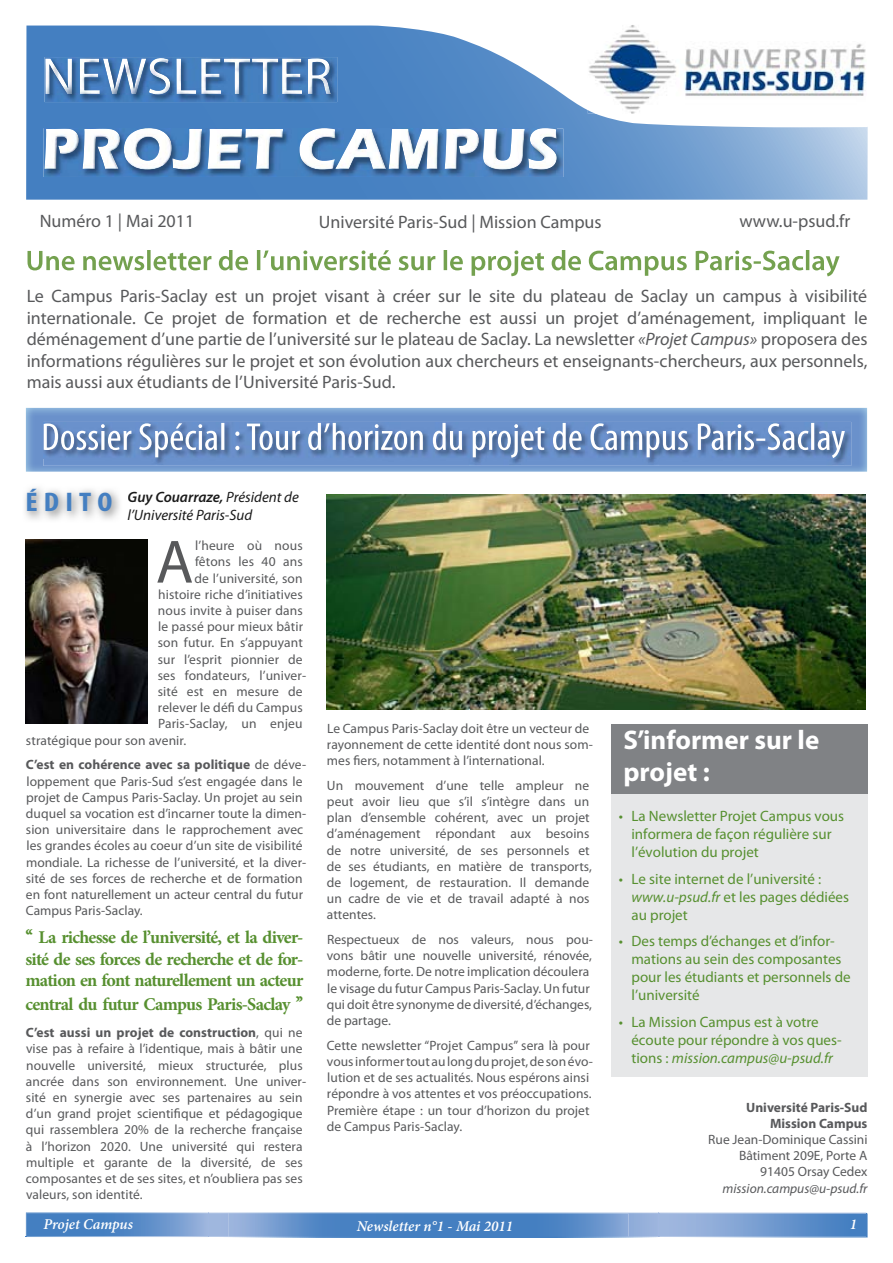
<style>
.page{position:relative;width:893px;height:1263px;background:#fff}
.page>*{position:absolute;margin:0;border:0;box-sizing:border-box;transform-origin:0 0}
.t1{font:61.5px "Myriad Pro";color:#58595b}
.t2{font:700 27px/32.4px "Myriad Pro";color:#fff}
.t3{font:18px/21.6px "Myriad Pro";color:#58595b;text-align:justify}
.t4{font:700 18px/21.6px "Minion Pro";letter-spacing:-.04em;color:#579030;text-align:justify}
.t5{font:15px/18px "Myriad Pro";color:#579030}
.t6{font:italic 15px/18px "Myriad Pro";color:#1a1a1a}
.t7{font:italic 600 15px "Minion Pro";color:#fff}
.t8{font:13.5px/16.2px "Myriad Pro";letter-spacing:.005em;color:#58595b}
.t9{font:700 13.5px/16.2px "Myriad Pro";color:#58595b;text-align:right}
.t10{font:italic 13.5px "Myriad Pro";color:#58595b}
.s1{font-style:italic}
.s2{font-weight:700;font-style:normal;font-stretch:condensed;font-size:27px;color:#447fc1}
.s3{font-weight:600}
.s4{font-weight:700}
.s5{font-size:19.5px}
</style>
<div class="page">
<svg style="left:26px;top:1212px;width:842px;height:26px;background:#6b97cd"></svg>
<svg style="left:26px;top:26px;width:841px;height:174px;background:#6c9ace"></svg>
<svg style="left:867px;top:127px;width:1px;height:72px"></svg>
<div style="left:611px;top:793px;width:256px;height:284px;background:#e6e7e8"></div>
<div style="left:611px;top:724px;width:256px;height:69px;background:#808285"></div>
<img style="left:45px;top:57px;width:292px;height:45px">
<img style="left:45px;top:58px;width:286px;height:37px">
<svg style="left:28px;top:250px;width:812px;height:26px"></svg>
<img style="left:44px;top:129px;width:519px;height:48px">
<img style="left:44px;top:128px;width:513px;height:1px">
<img style="left:44px;top:129px;width:513px;height:41px">
<img style="left:588px;top:25px;width:279px;height:89px">
<svg style="left:588px;top:110px;width:7px;height:4px"></svg>
<img style="left:43px;top:422px;width:808px;height:44px">
<img style="left:44px;top:423px;width:801px;height:35px">
<img style="left:25px;top:488px;width:95px;height:32px">
<img style="left:326px;top:494px;width:540px;height:215px">
<img style="left:26px;top:539px;width:122px;height:184px">
<h3 class="t3" style="left:40px;top:210px;width:156px">Numéro 1 | Mai 2011</h3>
<h3 class="t3" style="left:319px;top:211px;width:284px">Université Paris-Sud | Mission Campus</h3>
<h3 class="t3" style="left:739px;top:210px;width:112px">www.u-psud.fr</h3>
<p class="t3" style="left:27px;top:285px;width:842px">Le Campus Paris-Saclay est un projet visant à créer sur le site du plateau de Saclay un campus à visibilité internationale. Ce projet de formation et de recherche est aussi un projet d’aménagement, impliquant le déménagement d’une partie de l’université sur le plateau de Saclay. La newsletter <span class="s1">«Projet Campus»</span> proposera des informations régulières sur le projet et son évolution aux chercheurs et enseignants-chercheurs, aux personnels, mais aussi aux étudiants de l’Université Paris-Sud.</p>
<p class="t6" style="left:128px;top:488px;width:173px;text-indent:-102px"><span class="s2">É D I T O</span> <span class="s3">Guy Couarraze,</span> Président de l’Université Paris-Sud</p>
<h1 class="t1" style="left:156px;top:524px;width:39px">A</h1>
<p class="t8" style="left:195px;top:537px;width:109px">l’heure où nous</p>
<p class="t8" style="left:195px;top:553px;width:109px">fêtons les 40 ans</p>
<p class="t8" style="left:195px;top:570px;width:110px">de l’université, son</p>
<p class="t8" style="left:158px;top:586px;width:146px">histoire riche d’initiatives</p>
<p class="t8" style="left:158px;top:602px;width:146px">nous invite à puiser dans</p>
<p class="t8" style="left:158px;top:618px;width:146px">le passé pour mieux bâtir</p>
<p class="t8" style="left:158px;top:634px;width:147px">son futur. En s’appuyant</p>
<p class="t8" style="left:158px;top:651px;width:146px">sur l’esprit pionnier de</p>
<p class="t8" style="left:158px;top:667px;width:150px">ses fondateurs, l’univer-</p>
<p class="t8" style="left:158px;top:683px;width:146px">sité est en mesure de</p>
<p class="t8" style="left:158px;top:699px;width:146px">relever le défi du Campus</p>
<p class="t8" style="left:158px;top:715px;width:146px">Paris-Saclay, un enjeu</p>
<p class="t8" style="left:26px;top:732px;width:162px">stratégique pour son avenir.</p>
<p class="t8" style="left:26px;top:756px;width:282px"><span class="s4">C’est en cohérence avec sa politique</span> de déve&shy;loppement que Paris-Sud s’est engagée dans le projet de Campus Paris-Saclay. Un projet au sein duquel sa vocation est d’incarner toute la dimen&shy;sion universitaire dans le rapprochement avec les grandes écoles au coeur d’un site de visibilité mondiale. La richesse de l’université, et la diver&shy;sité de ses forces de recherche et de formation en font naturellement un acteur central du futur Campus Paris-Saclay.</p>
<h3 class="t4" style="left:26px;top:926px;width:279px"><span class="s5">‘‘</span> La richesse de l’université, et la diver&shy;sité de ses forces de recherche et de for&shy;mation en font naturellement un acteur</h3>
<h3 class="t4" style="left:26px;top:993px;width:279px">central du futur Campus Paris-Saclay <span class="s5">’’</span></h3>
<p class="t8" style="left:26px;top:1024px;width:282px"><span class="s4">C’est aussi un projet de construction</span>, qui ne vise pas à refaire à l’identique, mais à bâtir une nouvelle université, mieux structurée, plus ancrée dans son environnement. Une univer&shy;sité en synergie avec ses partenaires au sein d’un grand projet scientifique et pédagogique qui rassemblera 20% de la recherche française à l’horizon 2020. Une université qui restera multiple et garante de la diversité, de ses composantes et de ses sites, et n’oubliera pas ses valeurs, son identité.</p>
<p class="t8" style="left:327px;top:720px;width:267px">Le Campus Paris-Saclay doit être un vecteur de rayonnement de cette identité dont nous som&shy;mes fiers, notamment à l’international.</p>
<p class="t8" style="left:327px;top:777px;width:267px">Un mouvement d’une telle ampleur ne peut avoir lieu que s’il s’intègre dans un plan d’ensemble cohérent, avec un projet d’aménagement répondant aux besoins de notre université, de ses personnels et de ses étudiants, en matière de transports, de logement, de restauration. Il demande un cadre de vie et de travail adapté à nos attentes.</p>
<p class="t8" style="left:327px;top:931px;width:268px">Respectueux de nos valeurs, nous pou&shy;vons bâtir une nouvelle université, rénovée, moderne, forte. De notre implication découlera le visage du futur Campus Paris-Saclay. Un futur qui doit être synonyme de diversité, d’échanges, de partage.</p>
<p class="t8" style="left:327px;top:1037px;width:268px">Cette newsletter “Projet Campus” sera là pour vous informer tout au long du projet, de son évo&shy;lution et de ses actualités. Nous espérons ainsi répondre à vos attentes et vos préoccupations.<br>Première étape : un tour d’horizon du projet de Campus Paris-Saclay.</p>
<h2 class="t2" style="left:623px;top:723px;width:197px">S’informer sur le projet :</h2>
<p class="t5" style="left:631px;top:807px;width:214px;text-indent:-13px">• La Newsletter Projet Campus vous informera de façon régulière sur l’évolution du projet</p>
<p class="t5" style="left:631px;top:869px;width:219px;text-indent:-13px">• Le site internet de l’université : <span class="s1">www.u-psud.fr</span> et les pages dédiées au projet</p>
<p class="t5" style="left:631px;top:932px;width:221px;text-indent:-13px">• Des temps d’échanges et d’infor&shy;mations au sein des composantes pour les étudiants et personnels de l’université</p>
<p class="t5" style="left:631px;top:1012px;width:212px;text-indent:-13px">• La Mission Campus est à votre écoute pour répondre à vos ques&shy;tions : <span class="s1">mission.campus@u-psud.fr</span></p>
<p class="t9" style="left:746px;top:1098px;width:123px">Université Paris-Sud<br>Mission Campus</p>
<p class="t8" style="left:708px;top:1131px;width:161px;text-align:right">Rue Jean-Dominique Cassini<br>Bâtiment 209E, Porte A<br>91405 Orsay Cedex</p>
<p class="t10" style="left:722px;top:1180px;width:146px">mission.campus@u-psud.fr</p>
<p class="t7" style="left:43px;top:1214px;width:91px">Projet Campus</p>
<p class="t7" style="left:357px;top:1215px;width:158px">Newsletter n°1 - Mai 2011</p>
<p class="t7" style="left:850px;top:1213px;width:9px">1</p>
</div>
